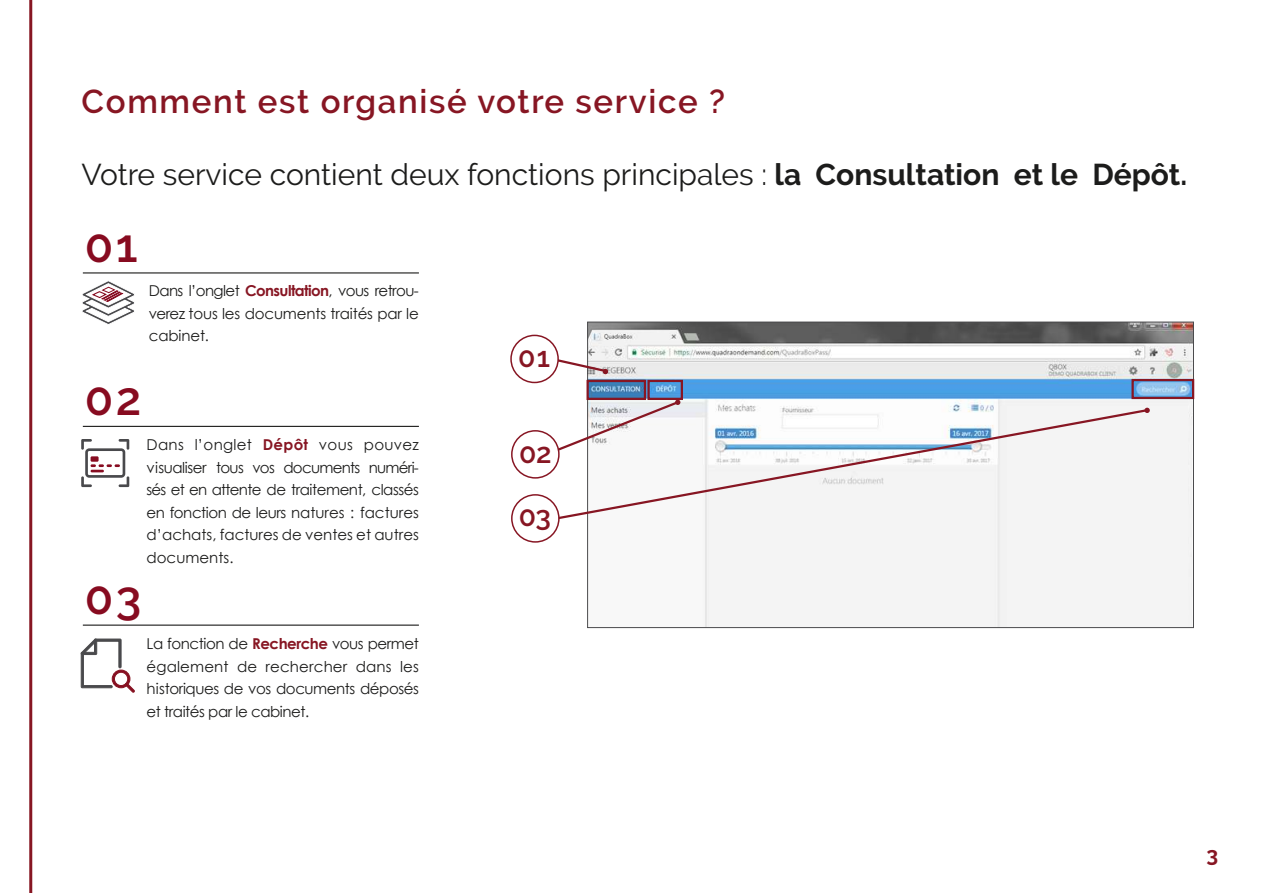
<style>
.page{position:relative;width:1263px;height:893px;background:#fff}
.page>*{position:absolute;margin:0;border:0;box-sizing:border-box;transform-origin:0 0}
.t1{font:600 46.5px "Raleway";color:#870b20}
.t2{font:600 33px "Raleway";letter-spacing:.05em;color:#871623}
.t3{font:30px "Raleway";color:#1c1c1b}
.t4{font:600 28.2px "Raleway";color:#871623}
.t5{font:700 21px "Raleway";color:#871623}
.t6{font:15px/22.5px "Century Gothic";letter-spacing:-.01em;color:#1c1c1b;text-align:justify}
.s1{font-weight:700}
.s2{font-weight:700;color:#871623}
</style>
<div class="page">
<hr style="left:29px;top:0;width:3px;height:893px;background:#871623">
<hr style="left:83px;top:272px;width:336px;height:1px;background:#1c1c1b">
<hr style="left:83px;top:426px;width:336px;height:1px;background:#1c1c1b">
<hr style="left:83px;top:625px;width:336px;height:1px;background:#1c1c1b">
<img style="left:589px;top:324px;width:603px;height:302px">
<svg style="left:81px;top:639px;width:54px;height:54px"></svg>
<svg style="left:81px;top:439px;width:48px;height:48px"></svg>
<div style="left:586px;top:380px;width:60px;height:20px;border:2px solid #871623"></div>
<div style="left:647px;top:380px;width:36px;height:20px;border:2px solid #871623"></div>
<div style="left:1131px;top:379px;width:63px;height:20px;border:2px solid #871623"></div>
<div style="left:510px;top:335px;width:49px;height:48px;border:2px solid #871623;border-radius:50%"></div>
<svg style="left:551px;top:354px;width:57px;height:20px"></svg>
<div style="left:511px;top:430px;width:49px;height:49px;border:2px solid #871623;border-radius:50%"></div>
<svg style="left:586px;top:399px;width:95px;height:9px"></svg>
<svg style="left:537px;top:408px;width:612px;height:116px"></svg>
<div style="left:512px;top:495px;width:47px;height:47px;background:#fff;border-radius:50%"></div>
<div style="left:511px;top:494px;width:49px;height:49px;border:2px solid #871623;border-radius:50%"></div>
<svg style="left:1144px;top:408px;width:6px;height:5px"></svg>
<svg style="left:82px;top:281px;width:52px;height:43px"></svg>
<h2 class="t2" style="left:82px;top:89px;width:645px">Comment est organisé votre service ?</h2>
<h3 class="t3" style="left:82px;top:162px;width:1107px">Votre service contient deux fonctions principales : <span class="s1">la Consultation et le Dépôt.</span></h3>
<h1 class="t1" style="left:85px;top:228px;width:54px">01</h1>
<p class="t6" style="left:149px;top:281px;width:272px">Dans l’onglet <span class="s2">Consultation</span>, vous retrou&shy;verez tous les documents traités par le cabinet.</p>
<h1 class="t1" style="left:85px;top:381px;width:58px">02</h1>
<p class="t6" style="left:147px;top:435px;width:274px">Dans l’onglet <span class="s2">Dépôt</span> vous pouvez visualiser tous vos documents numéri&shy;sés et en attente de traitement, classés en fonction de leurs natures : factures d’achats, factures de ventes et autres documents.</p>
<h1 class="t1" style="left:85px;top:580px;width:58px">03</h1>
<p class="t6" style="left:147px;top:633px;width:274px">La fonction de <span class="s2">Recherche</span> vous permet également de rechercher dans les historiques de vos documents déposés et traités par le cabinet.</p>
<h3 class="t4" style="left:518px;top:346px;width:33px">01</h3>
<h3 class="t4" style="left:519px;top:442px;width:34px">02</h3>
<h3 class="t4" style="left:519px;top:506px;width:34px">03</h3>
<h3 class="t5" style="left:1206px;top:846px;width:13px">3</h3>
</div>
